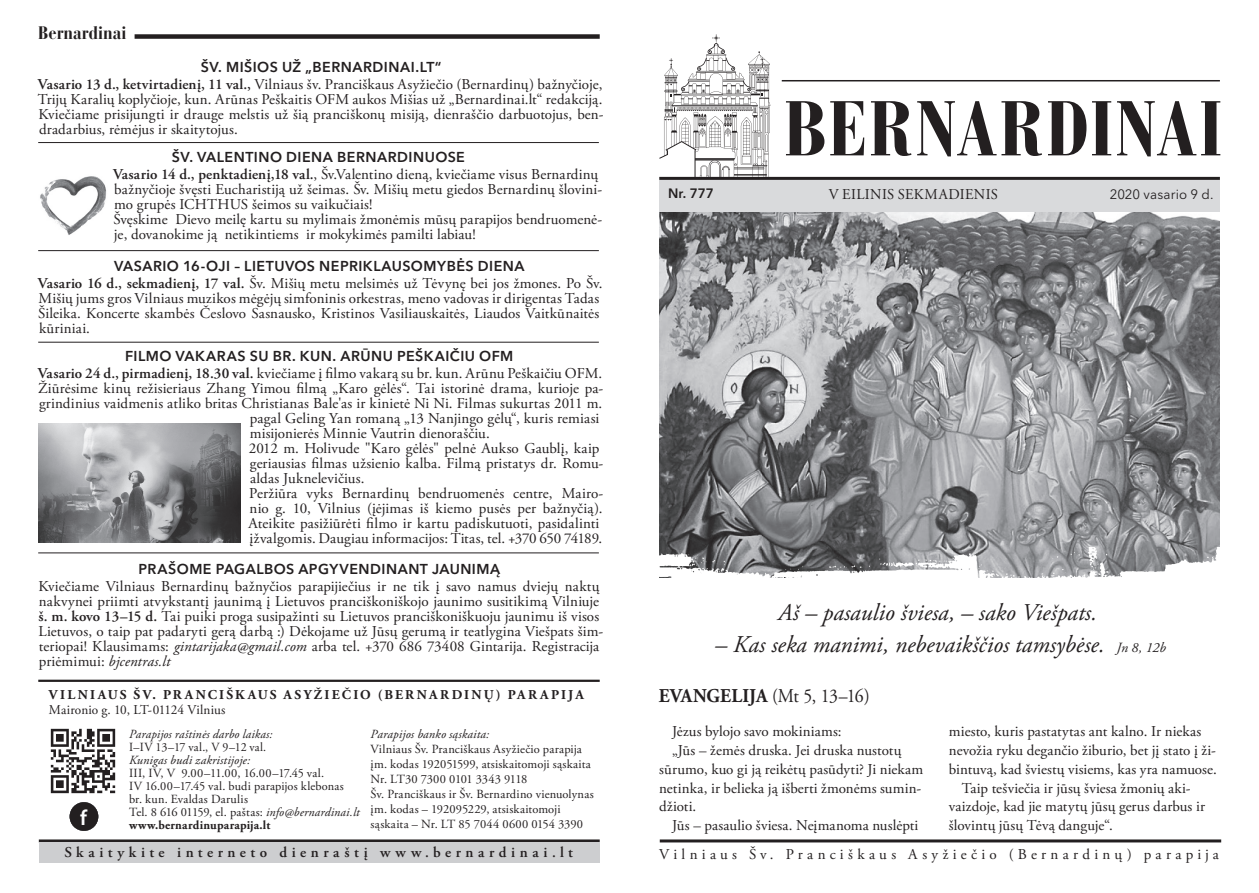
<style>
.page{position:relative;width:1259px;height:893px;background:#fff}
.page>*{position:absolute;margin:0;border:0;box-sizing:border-box;transform-origin:0 0}
.t1{font:700 condensed 76.95px "Bauer Bodoni CE";letter-spacing:.025em;color:#231f20}
.t2{font:italic 24px "Adobe Garamond Pro";color:#231f20}
.t3{font:600 21.6px "Myriad Pro";color:#fff}
.t4{font:19.5px "Adobe Garamond Pro";color:#231f20;scale:.91 1}
.t5{font:700 condensed 18px "Bauer Bodoni CE";color:#231f20}
.t6{font:15px/15px "Adobe Garamond Pro";letter-spacing:.01em;color:#231f20}
.t7{font:15px "Adobe Garamond Pro";letter-spacing:.285em;color:#231f20}
.t8{font:600 15px "Adobe Garamond Pro";letter-spacing:.305em;color:#231f20}
.t9{font:600 14.25px "Avenir Next LT Pro";letter-spacing:.035em;color:#231f20}
.t10{font:700 13.5px "Adobe Garamond Pro";letter-spacing:.165em;color:#231f20}
.t11{font:13.5px "Adobe Garamond Pro";color:#231f20}
.t12{font:13.5px "Avenir Next LT Pro";letter-spacing:.01em;color:#231f20}
.t13{font:600 13.5px "Avenir Next LT Pro";color:#231f20}
.t14{font:12.45px/13px "Adobe Garamond Pro";letter-spacing:.015em;color:#231f20}
.t15{font:italic 12.45px "Adobe Garamond Pro";letter-spacing:.01em;color:#231f20}
.s1{font-weight:600}
.s2{font-style:italic}
.s3{font-weight:700}
.s4{font-size:14.1px}
</style>
<div class="page">
<hr style="left:782px;top:80px;width:438px;height:1px;background:#231f20">
<hr style="left:39px;top:839px;width:561px;height:3px;background:#231f20">
<div style="left:135px;top:34px;width:465px;height:5px;background:#231f20"></div>
<hr style="left:660px;top:839px;width:561px;height:3px;background:#231f20">
<div style="left:39px;top:842px;width:561px;height:21px;background:#cdced0"></div>
<hr style="left:38px;top:680px;width:562px;height:2px;background:#231f20">
<svg style="left:659px;top:34px;width:111px;height:143px"></svg>
<hr style="left:659px;top:177px;width:561px;height:3px;background:#231f20">
<img style="left:50px;top:728px;width:66px;height:66px">
<div style="left:70px;top:802px;width:28px;height:29px;background:#231f20;border-radius:50%"></div>
<img style="left:659px;top:211px;width:561px;height:336px">
<div style="left:659px;top:180px;width:561px;height:31px;background:#d9dadc"></div>
<img style="left:659px;top:547px;width:558px;height:31px">
<hr style="left:38px;top:552px;width:561px;height:1px;background:#231f20">
<hr style="left:38px;top:250px;width:561px;height:1px;background:#231f20">
<hr style="left:38px;top:142px;width:561px;height:1px;background:#231f20">
<hr style="left:38px;top:342px;width:561px;height:1px;background:#231f20">
<img style="left:40px;top:176px;width:67px;height:59px">
<img style="left:38px;top:423px;width:203px;height:119px">
<p class="t5" style="left:38px;top:22px;width:90px">Bernardinai</p>
<p class="t9" style="left:201px;top:58px;width:242px">ŠV. MIŠIOS UŽ „BERNARDINAI.LT“</p>
<p class="t6" style="left:38px;top:77px;width:566px"><span class="s1">Vasario 13 d., ketvirtadienį, 11 val.,</span> Vilniaus šv. Pranciškaus Asyžiečio (Bernardinų) bažnyčioje,<br>Trijų Karalių koplyčioje, kun. Arūnas Peškaitis OFM aukos Mišias už „Bernardinai.lt“ redakciją.</p>
<p class="t6" style="left:39px;top:107px;width:566px">Kviečiame prisijungti ir drauge melstis už šią pranciškonų misiją, dienraščio darbuotojus, ben&shy;dradarbius, rėmėjus ir skaitytojus.</p>
<p class="t9" style="left:172px;top:148px;width:295px">ŠV. VALENTINO DIENA BERNARDINUOSE</p>
<p class="t6" style="left:113px;top:168px;width:491px"><span class="s1">Vasario 14 d., penktadienį,18 val.</span>, Šv.Valentino dieną, kviečiame visus Bernardinų bažnyčioje švęsti Eucharistiją už šeimas. Šv. Mišių metu giedos Bernardinų šlovini&shy;mo grupės ICHTHUS šeimos su vaikučiais!</p>
<p class="t6" style="left:113px;top:213px;width:490px">Švęskime Dievo meilę kartu su mylimais žmonėmis mūsų parapijos bendruomenė&shy;je, dovanokime ją netikintiems ir mokykimės pamilti labiau!</p>
<p class="t9" style="left:114px;top:257px;width:412px">VASARIO 16-OJI – LIETUVOS NEPRIKLAUSOMYBĖS DIENA</p>
<p class="t6" style="left:38px;top:276px;width:566px"><span class="s1">Vasario 16 d., sekmadienį, 17 val.</span> Šv. Mišių metu melsimės už Tėvynę bei jos žmones. Po Šv.<br>Mišių jums gros Vilniaus muzikos mėgėjų simfoninis orkestras, meno vadovas ir dirigentas Tadas Šileika. Koncerte skambės Česlovo Sasnausko, Kristinos Vasiliauskaitės, Liaudos Vaitkūnaitės kūriniai.</p>
<p class="t9" style="left:125px;top:347px;width:390px">FILMO VAKARAS SU BR. KUN. ARŪNU PEŠKAIČIU OFM</p>
<p class="t6" style="left:38px;top:366px;width:566px"><span class="s1">Vasario 24 d., pirmadienį, 18.30 val.</span> kviečiame į filmo vakarą su br. kun. Arūnu Peškaičiu OFM.</p>
<p class="t6" style="left:38px;top:381px;width:567px">Žiūrėsime kinų režisieriaus Zhang Yimou filmą „Karo gėlės“. Tai istorinė drama, kurioje pa-</p>
<p class="t6" style="left:39px;top:396px;width:565px">grindinius vaidmenis atliko britas Christianas Bale'as ir kinietė Ni Ni. Filmas sukurtas 2011 m.</p>
<p class="t6" style="left:250px;top:411px;width:351px">pagal Geling Yan romaną „13 Nanjingo gėlų“, kuris remiasi</p>
<p class="t6" style="left:250px;top:426px;width:242px">misijonierės Minnie Vautrin dienoraščiu.</p>
<p class="t6" style="left:249px;top:441px;width:356px">2012 m. Holivude "Karo gėlės" pelnė Aukso Gaublį, kaip geriausias filmas užsienio kalba. Filmą pristatys dr. Romu&shy;aldas Juknelevičius.</p>
<p class="t6" style="left:248px;top:486px;width:356px">Peržiūra vyks Bernardinų bendruomenės centre, Mairo&shy;nio g. 10, Vilnius (įėjimas iš kiemo pusės per bažnyčią).<br>Ateikite pasižiūrėti filmo ir kartu padiskutuoti, pasidalinti įžvalgomis. Daugiau informacijos: Titas, tel. +370 650 74189.</p>
<p class="t9" style="left:139px;top:561px;width:363px">PRAŠOME PAGALBOS APGYVENDINANT JAUNIMĄ</p>
<p class="t6" style="left:38px;top:580px;width:566px">Kviečiame Vilniaus Bernardinų bažnyčios parapijiečius ir ne tik į savo namus dviejų naktų nakvynei priimti atvykstantį jaunimą į Lietuvos pranciškoniškojo jaunimo susitikimą Vilniuje <span class="s1">š. m. kovo 13–15 d.</span> Tai puiki proga susipažinti su Lietuvos pranciškoniškuoju jaunimu iš visos Lietuvos, o taip pat padaryti gerą darbą :) Dėkojame už Jūsų gerumą ir teatlygina Viešpats šim&shy;teriopai! Klausimams: <span class="s2">gintarijaka@gmail.com</span> arba tel. +370 686 73408 Gintarija. Registracija priėmimui: <span class="s2">bjcentras.lt</span></p>
<p class="t10" style="left:49px;top:687px;width:536px">VILNIAUS ŠV. PRANCIŠKAUS ASYŽIEČIO (BERNARDINŲ) PARAPIJA</p>
<p class="t11" style="left:49px;top:701px;width:178px">Maironio g. 10, LT-01124 Vilnius</p>
<p class="t15" style="left:370px;top:726px;width:120px">Parapijos banko sąskaita:</p>
<p class="t14" style="left:370px;top:742px;width:225px;line-height:15px">Vilniaus Šv. Pranciškaus Asyžiečio parapija įm. kodas 192051599, atsiskaitomoji sąskaita Nr. LT30 7300 0101 3343 9118<br>Šv. Pranciškaus ir Šv. Bernardino vienuolynas įm. kodas – 192095229, atsiskaitomoji</p>
<p class="t15" style="left:129px;top:726px;width:145px">Parapijos raštinės darbo laikas:</p>
<p class="t14" style="left:129px;top:741px;width:139px">I–IV 13–17 val., V 9–12 val.</p>
<p class="t15" style="left:129px;top:752px;width:123px">Kunigas budi zakristijoje:</p>
<p class="t14" style="left:129px;top:767px;width:232px">III, IV, V 9.00–11.00, 16.00–17.45 val.<br>IV 16.00–17.45 val. budi parapijos klebonas br. kun. Evaldas Darulis<br>Tel. 8 616 01159, el. paštas: <span class="s2">info@bernardinai.lt </span><span class="s3">www.bernardinuparapija.lt</span></p>
<h3 class="t3" style="left:80px;top:804px;width:8px">f</h3>
<p class="t14" style="left:370px;top:818px;width:214px">sąskaita – Nr. LT 85 7044 0600 0154 3390</p>
<h1 class="t1" style="left:783px;top:82px;width:440px">BERNARDINAI</h1>
<p class="t13" style="left:668px;top:185px;width:47px">Nr. 777</p>
<p class="t6" style="left:828px;top:187px;width:171px">V EILINIS SEKMADIENIS</p>
<p class="t12" style="left:1109px;top:186px;width:105px">2020 vasario 9 d.</p>
<p class="t2" style="left:778px;top:598px;width:320px">Aš – pasaulio šviesa, – sako Viešpats.</p>
<p class="t2" style="left:715px;top:630px;width:452px">– Kas seka manimi, nebevaikščios tamsybėse. <span class="s4">Jn 8, 12b</span></p>
<p class="t4" style="left:659px;top:684px;width:233px"><span class="s3">EVANGELIJA</span> (Mt 5, 13–16)</p>
<p class="t6" style="left:672px;top:725px;width:171px">Jėzus bylojo savo mokiniams:</p>
<p class="t6" style="left:659px;top:741px;width:265px;line-height:18.8px;text-indent:13px">„Jūs – žemės druska. Jei druska nustotų sūrumo, kuo gi ją reikėtų pasūdyti? Ji niekam netinka, ir belieka ją išberti žmonėms sumin&shy;džioti.</p>
<p class="t6" style="left:672px;top:818px;width:248px">Jūs – pasaulio šviesa. Neįmanoma nuslėpti</p>
<p class="t6" style="left:949px;top:723px;width:269px;line-height:18.8px">miesto, kuris pastatytas ant kalno. Ir niekas nevožia ryku degančio žiburio, bet jį stato į ži&shy;bintuvą, kad šviestų visiems, kas yra namuose.</p>
<p class="t6" style="left:949px;top:779px;width:257px;line-height:18.8px;text-indent:13px">Taip tešviečia ir jūsų šviesa žmonių aki&shy;vaizdoje, kad jie matytų jūsų gerus darbus ir šlovintų jūsų Tėvą danguje“.</p>
<p class="t8" style="left:64px;top:844px;width:510px">Skaitykite interneto dienraštį www.bernardinai.lt</p>
<p class="t7" style="left:659px;top:845px;width:561px">Vilniaus Šv. Pranciškaus Asyžiečio (Bernardinų) parapija</p>
</div>
